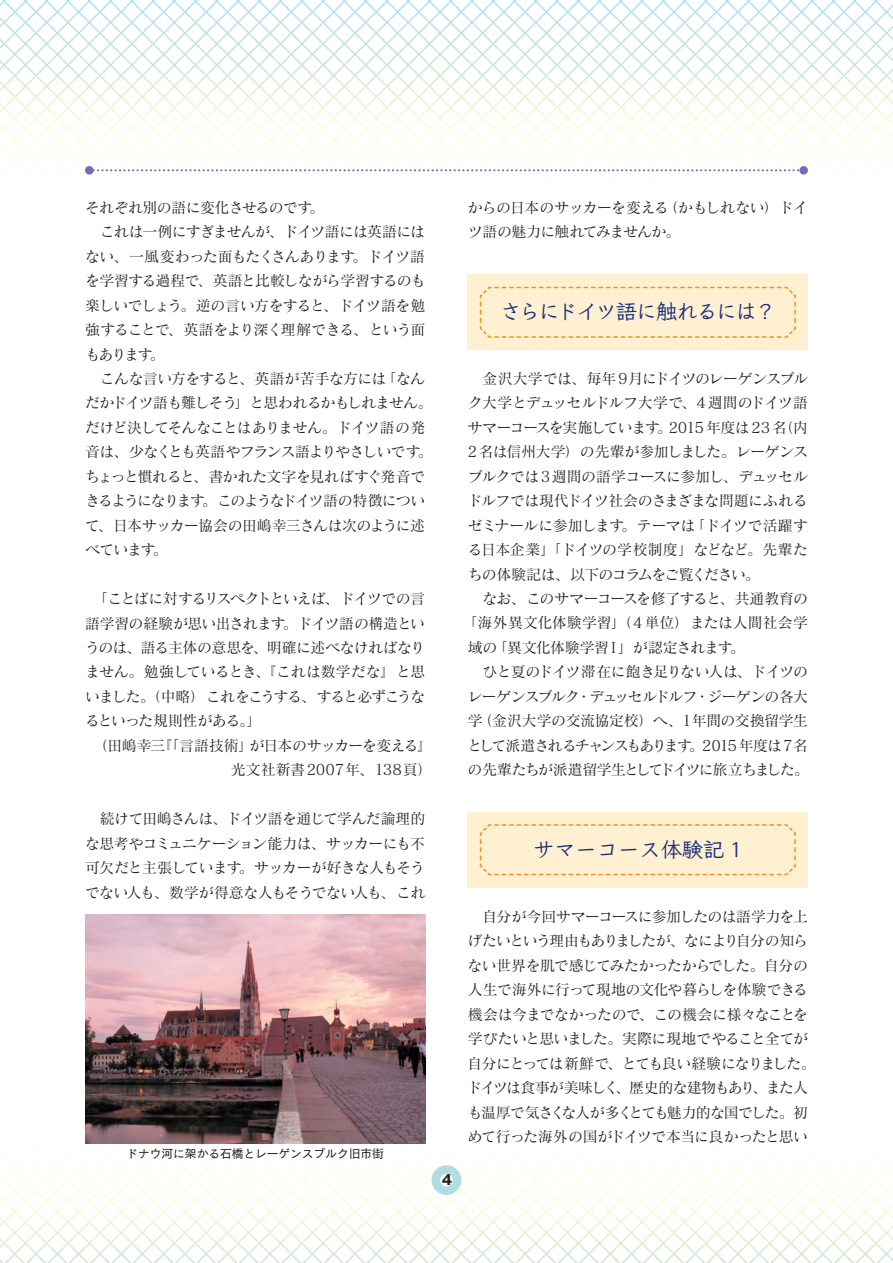
<style>
.page{position:relative;width:893px;height:1263px;background:#fff}
.page>*{position:absolute;margin:0;border:0;box-sizing:border-box;transform-origin:0 0}
.t1{font:21.3px "Klee Pro DB";letter-spacing:-.08em;color:#182d7c}
.t2{font:21.3px "Klee Pro DB";color:#182d7c}
.t3{font:14.85px/24.5px "Matisse Pro M";letter-spacing:-.05em;color:#231f20;text-align:justify}
.t4{font:14.85px "Matisse Pro M";letter-spacing:-.025em;color:#231f20}
.t5{font:14.85px "Matisse Pro M";letter-spacing:-.1em;color:#231f20}
.t6{font:14.85px "Matisse Pro M";letter-spacing:-.105em;color:#231f20}
.t7{font:14.85px "Matisse Pro M";letter-spacing:-.08em;color:#231f20}
.t8{font:14.85px "Matisse Pro M";letter-spacing:-.09em;color:#231f20}
.t9{font:14.85px "Matisse Pro M";letter-spacing:-.085em;color:#231f20}
.t10{font:14.85px "Matisse Pro M";letter-spacing:-.03em;color:#231f20}
.t11{font:14.85px "Matisse Pro M";letter-spacing:.005em;color:#231f20}
.t12{font:14.85px "Matisse Pro M";color:#231f20}
.t13{font:700 13.8px "Gothic MB101 Pro";color:#231f20}
.t14{font:11.7px "New Cezanne Pro M";color:#231f20}
</style>
<div class="page">
<svg style="left:0;top:1160px;width:893px;height:103px"></svg>
<div style="left:432px;top:1165px;width:29px;height:30px;border:9px solid #aedee4;border-radius:50%"></div>
<svg style="left:0;top:0;width:893px;height:172px"></svg>
<div style="left:85px;top:166px;width:9px;height:9px;background:#726cb1;border-radius:50%"></div>
<div style="left:799px;top:166px;width:9px;height:9px;background:#726cb1;border-radius:50%"></div>
<div style="left:468px;top:275px;width:340px;height:75px;background:#fef0d0"></div>
<svg style="left:479px;top:286px;width:317px;height:52px"></svg>
<div style="left:468px;top:812px;width:340px;height:75px;background:#fef0d0"></div>
<svg style="left:479px;top:824px;width:317px;height:52px"></svg>
<img style="left:85px;top:914px;width:340px;height:230px">
<p class="t3" style="left:85px;top:195px;width:241px">それぞれ別の語に変化させるのです。</p>
<p class="t3" style="left:100px;top:219px;width:327px">これは一例にすぎませんが、ドイツ語には英語には</p>
<p class="t3" style="left:85px;top:244px;width:342px">ない、一風変わった面もたくさんあります。ドイツ語</p>
<p class="t3" style="left:85px;top:268px;width:342px">を学習する過程で、英語と比較しながら学習するのも</p>
<p class="t3" style="left:85px;top:292px;width:342px">楽しいでしょう。逆の言い方をすると、ドイツ語を勉</p>
<p class="t3" style="left:85px;top:317px;width:342px">強することで、英語をより深く理解できる、という面</p>
<p class="t3" style="left:85px;top:341px;width:81px">もあります。</p>
<p class="t3" style="left:100px;top:366px;width:327px">こんな言い方をすると、英語が苦手な方には「なん</p>
<p class="t3" style="left:85px;top:390px;width:349px">だかドイツ語も難しそう」と思われるかもしれません。</p>
<p class="t3" style="left:85px;top:415px;width:342px">だけど決してそんなことはありません。ドイツ語の発</p>
<p class="t3" style="left:85px;top:439px;width:349px">音は、少なくとも英語やフランス語よりやさしいです。</p>
<p class="t3" style="left:85px;top:464px;width:342px">ちょっと慣れると、書かれた文字を見ればすぐ発音で</p>
<p class="t6" style="left:85px;top:491px;width:342px">きるようになります。このようなドイツ語の特徴につい</p>
<p class="t3" style="left:85px;top:512px;width:342px">て、日本サッカー協会の田嶋幸三さんは次のように述</p>
<p class="t3" style="left:85px;top:537px;width:84px">べています。</p>
<p class="t9" style="left:92px;top:589px;width:334px">「ことばに対するリスペクトといえば、ドイツでの言</p>
<p class="t3" style="left:85px;top:610px;width:342px">語学習の経験が思い出されます。ドイツ語の構造とい</p>
<p class="t3" style="left:85px;top:635px;width:342px">うのは、語る主体の意思を、明確に述べなければなり</p>
<p class="t10" style="left:85px;top:662px;width:342px">ません。勉強しているとき、『これは数学だな』と思</p>
<p class="t7" style="left:85px;top:687px;width:342px">いました。（中略）これをこうする、すると必ずこうな</p>
<p class="t3" style="left:85px;top:708px;width:178px">るといった規則性がある。」</p>
<p class="t3" style="left:92px;top:733px;width:342px">（田嶋幸三『「言語技術」が日本のサッカーを変える』</p>
<p class="t12" style="left:231px;top:760px;width:203px">光文社新書2007年、138頁）</p>
<p class="t3" style="left:85px;top:806px;width:342px;text-indent:15px">続けて田嶋さんは、ドイツ語を通じて学んだ論理的な思考やコミュニケーション能力は、サッカーにも不可欠だと主張しています。サッカーが好きな人もそうでない人も、数学が得意な人もそうでない人も、これ</p>
<p class="t14" style="left:126px;top:1144px;width:259px">ドナウ河に架かる石橋とレーゲンスブルク旧市街</p>
<p class="t3" style="left:468px;top:195px;width:342px">からの日本のサッカーを変える（かもしれない）ドイツ語の魅力に触れてみませんか。</p>
<h1 class="t1" style="left:500px;top:297px;width:277px">さらにドイツ語に触れるには？</h1>
<p class="t3" style="left:468px;top:366px;width:342px;text-indent:15px">金沢大学では、毎年9月にドイツのレーゲンスブルク大学とデュッセルドルフ大学で、4週間のドイツ語サマーコースを実施しています。2015 年度は 23 名（内2名は信州大学）の先輩が参加しました。レーゲンスブルクでは3週間の語学コースに参加し、デュッセルドルフでは現代ドイツ社会のさまざまな問題にふれるゼミナールに参加します。テーマは「ドイツで活躍する日本企業」「ドイツの学校制度」などなど。先輩たちの体験記は、以下のコラムをご覧ください。</p>
<p class="t3" style="left:483px;top:586px;width:327px">なお、このサマーコースを修了すると、共通教育の</p>
<p class="t11" style="left:462px;top:614px;width:347px">「海外異文化体験学習」（4単位）または人間社会学</p>
<p class="t4" style="left:468px;top:638px;width:279px">域の「異文化体験学習 I 」が認定されます。</p>
<p class="t3" style="left:482px;top:659px;width:327px">ひと夏のドイツ滞在に飽き足りない人は、ドイツの</p>
<p class="t3" style="left:467px;top:684px;width:342px">レーゲンスブルク・デュッセルドルフ・ジーゲンの各大</p>
<p class="t4" style="left:468px;top:711px;width:342px">学（金沢大学の交流協定校）へ、1年間の交換留学生</p>
<p class="t5" style="left:467px;top:736px;width:342px">として派遣されるチャンスもあります。2015 年度は 7名</p>
<p class="t8" style="left:468px;top:760px;width:343px">の先輩たちが派遣留学生としてドイツに旅立ちました。</p>
<h1 class="t2" style="left:533px;top:836px;width:211px">サマーコース体験記 1</h1>
<p class="t13" style="left:442px;top:1168px;width:12px">4</p>
<p class="t3" style="left:467px;top:904px;width:350px;text-align:center">自分が今回サマーコースに参加したのは語学力を上<br>げたいという理由もありましたが、なにより自分の知らない世界を肌で感じてみたかったからでした。自分の人生で海外に行って現地の文化や暮らしを体験できる機会は今までなかったので、この機会に様々なことを学びたいと思いました。実際に現地でやること全てが自分にとっては新鮮で、とても良い経験になりました。ドイツは食事が美味しく、歴史的な建物もあり、また人も温厚で気さくな人が多くとても魅力的な国でした。初めて行った海外の国がドイツで本当に良かったと思い</p>
</div>
